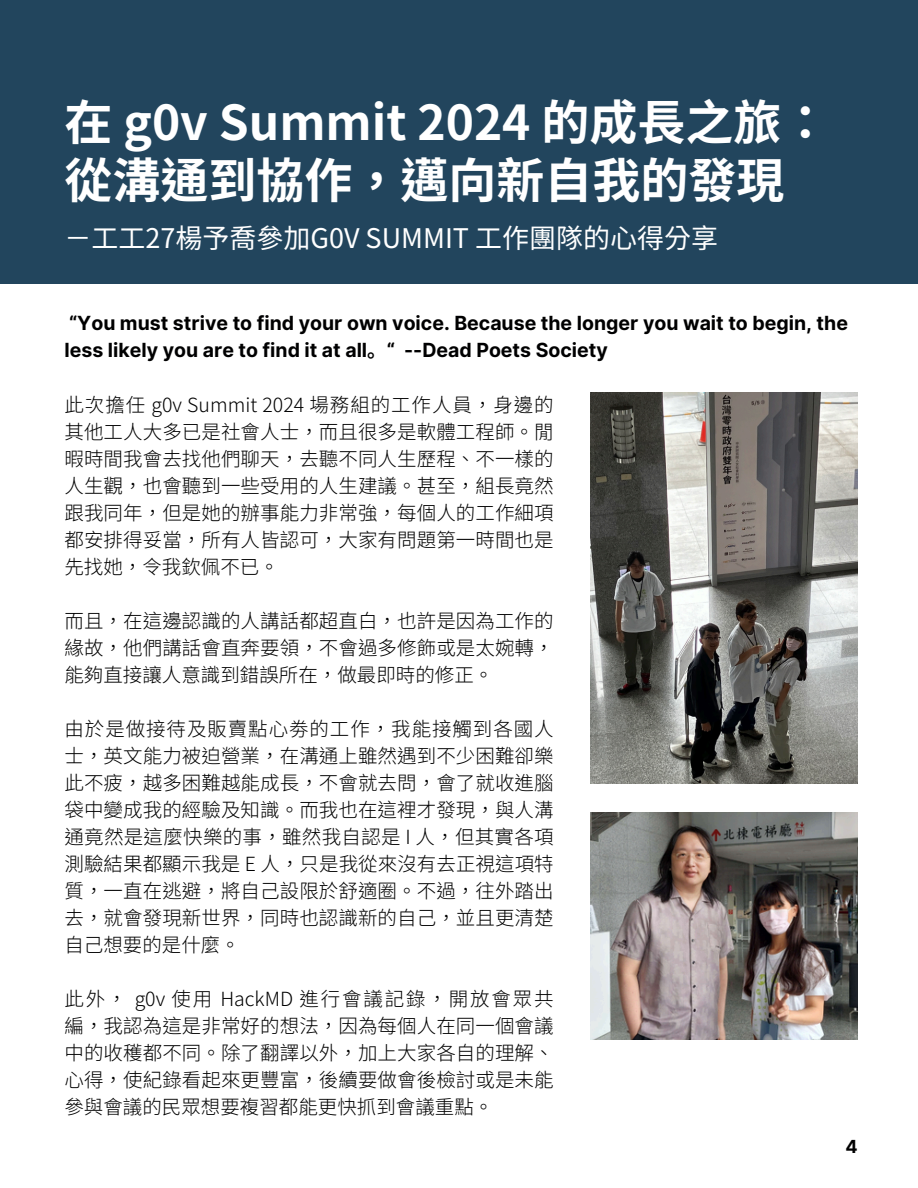
<style>
.page{position:relative;width:918px;height:1188px;background:#fff}
.page>*{position:absolute;margin:0;border:0;box-sizing:border-box;transform-origin:0 0}
.t1{font:700 48px/57.3px "Noto Sans TC";color:#fff}
.t2{font:27px "Noto Sans TC";color:#fff}
.t3{font:300 19.5px/27px "Source Han Sans SC";letter-spacing:.005em;color:#000001;text-align:justify}
.t4{font:700 19.5px/27px "Inter";color:#000001}
.t5{font:700 18px "Inter";color:#000001}
.s1{font-family:"Noto Sans CJ Ksc"}
</style>
<div class="page">
<div style="left:0;top:0;width:918px;height:284px;background:#22455d"></div>
<img style="left:591px;top:813px;width:267px;height:227px">
<img style="left:591px;top:392px;width:267px;height:392px">
<p class="t1" style="left:65px;top:91px;width:766px">在 g0v Summit 2024 的成長之旅：從溝通到協作，邁向新自我的發現</p>
<p class="t2" style="left:65px;top:216px;width:655px">－工工27楊予喬參加G0V SUMMIT 工作團隊的心得分享</p>
<p class="t4" style="left:65px;top:310px;width:785px">“You must strive to find your own voice. Because the longer you wait to begin, the less likely you are to find it at all<span class="s1">。</span>“ --Dead Poets Society</p>
<h4 class="t3" style="left:65px;top:390px;width:491px">此次擔任 g0v Summit 2024 場務組的工作人員， 身邊的其他工人大多已是社會人士， 而且很多是軟體工程師。 閒暇時間我會去找他們聊天， 去聽不同人生歷程、 不一樣的人生觀， 也會聽到一些受用的人生建議。 甚至， 組長竟然跟我同年， 但是她的辦事能力非常強， 每個人的工作細項都安排得妥當， 所有人皆認可， 大家有問題第一時間也是先找她， 令我欽佩不已。</h4>
<p class="t3" style="left:65px;top:606px;width:491px;text-align:left">而且， 在這邊認識的人講話都超直白， 也許是因為工作的緣故， 他們講話會直奔要領， 不會過多修飾或是太婉轉，能夠直接讓人意識到錯誤所在， 做最即時的修正。</p>
<p class="t3" style="left:65px;top:714px;width:491px">由於是做接待及販賣點心劵的工作， 我能接觸到各國人士， 英文能力被迫營業， 在溝通上雖然遇到不少困難卻樂此不疲， 越多困難越能成長， 不會就去問， 會了就收進腦袋中變成我的經驗及知識。 而我也在這裡才發現， 與人溝通竟然是這麼快樂的事， 雖然我自認是 I 人， 但其實各項測驗結果都顯示我是 E 人， 只是我從來沒有去正視這項特質， 一直在逃避， 將自己設限於舒適圈。 不過， 往外踏出去， 就會發現新世界， 同時也認識新的自己， 並且更清楚自己想要的是什麼。</p>
<h3 class="t3" style="left:65px;top:984px;width:491px;text-align:left">此外， g0v 使用 HackMD 進行會議記錄， 開放會眾共編， 我認為這是非常好的想法， 因為每個人在同一個會議中的收穫都不同。 除了翻譯以外， 加上大家各自的理解、心得， 使紀錄看起來更豐富， 後續要做會後檢討或是未能參與會議的民眾想要複習都能更快抓到會議重點。</h3>
<p class="t5" style="left:846px;top:1135px;width:14px">4</p>
</div>
